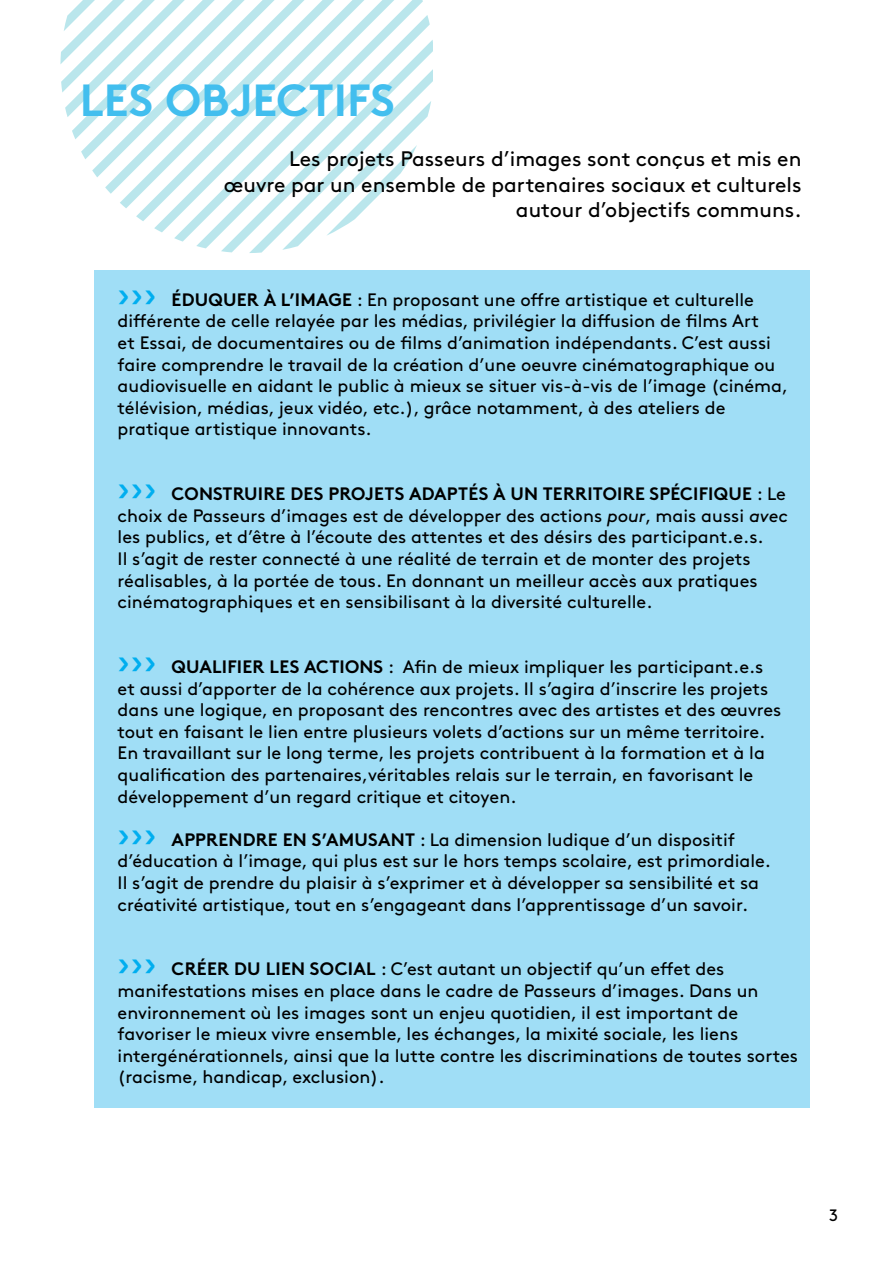
<style>
.page{position:relative;width:893px;height:1263px;background:#fff}
.page>*{position:absolute;margin:0;border:0;box-sizing:border-box;transform-origin:0 0}
.t1{font:700 45px "Brown Std";color:#42beee}
.t2{font:21px/25.2px "Brown Std";color:#000;text-align:right}
.t3{font:18px/21.6px "Brown Std";color:#000}
.t4{font:16.5px "Brown Std";color:#000}
.s1{font-size:36px;color:#00aeef}
.s2{font-weight:700}
.s3{font-style:italic}
</style>
<div class="page">
<svg style="left:60px;top:0;width:372px;height:253px"></svg>
<div style="left:94px;top:270px;width:716px;height:837px;background:#a0def6"></div>
<h1 class="t1" style="left:80px;top:73px;width:317px">LES OBJECTIFS</h1>
<p class="t2" style="left:224px;top:147px;width:579px">Les projets Passeurs d’images sont conçus et mis en œuvre par un ensemble de partenaires sociaux et culturels autour d’objectifs communs.</p>
<p class="t3" style="left:118px;top:289px;width:672px"><span class="s1">›››</span> <span class="s2">ÉDUQUER À L’IMAGE</span> : En proposant une offre artistique et culturelle différente de celle relayée par les médias, privilégier la diffusion de films Art<br>et Essai, de documentaires ou de films d’animation indépendants. C’est aussi faire comprendre le travail de la création d’une oeuvre cinématographique ou audiovisuelle en aidant le public à mieux se situer vis-à-vis de l’image (cinéma, télévision, médias, jeux vidéo, etc.), grâce notamment, à des ateliers de pratique artistique innovants.</p>
<p class="t3" style="left:118px;top:483px;width:672px"><span class="s1">›››</span> <span class="s2">CONSTRUIRE DES PROJETS ADAPTÉS À UN TERRITOIRE SPÉCIFIQUE</span> : Le choix de Passeurs d’images est de développer des actions <span class="s3">pour</span>, mais aussi <span class="s3">avec </span>les publics, et d’être à l’écoute des attentes et des désirs des participant.e.s.<br>Il s’agit de rester connecté à une réalité de terrain et de monter des projets réalisables, à la portée de tous. En donnant un meilleur accès aux pratiques cinématographiques et en sensibilisant à la diversité culturelle.</p>
<p class="t3" style="left:118px;top:656px;width:665px"><span class="s1">›››</span> <span class="s2">QUALIFIER LES ACTIONS</span> : Afin de mieux impliquer les participant.e.s et aussi d’apporter de la cohérence aux projets. Il s’agira d’inscrire les projets dans une logique, en proposant des rencontres avec des artistes et des œuvres tout en faisant le lien entre plusieurs volets d’actions sur un même territoire.<br>En travaillant sur le long terme, les projets contribuent à la formation et à la qualification des partenaires,véritables relais sur le terrain, en favorisant le développement d’un regard critique et citoyen.</p>
<p class="t3" style="left:118px;top:829px;width:655px"><span class="s1">›››</span> <span class="s2">APPRENDRE EN S’AMUSANT</span> : La dimension ludique d’un dispositif d’éducation à l’image, qui plus est sur le hors temps scolaire, est primordiale.<br>Il s’agit de prendre du plaisir à s’exprimer et à développer sa sensibilité et sa créativité artistique, tout en s’engageant dans l’apprentissage d’un savoir.</p>
<p class="t3" style="left:118px;top:958px;width:682px"><span class="s1">›››</span> <span class="s2">CRÉER DU LIEN SOCIAL</span> : C’est autant un objectif qu’un effet des manifestations mises en place dans le cadre de Passeurs d’images. Dans un environnement où les images sont un enjeu quotidien, il est important de favoriser le mieux vivre ensemble, les échanges, la mixité sociale, les liens intergénérationnels, ainsi que la lutte contre les discriminations de toutes sortes (racisme, handicap, exclusion).</p>
<p class="t4" style="left:829px;top:1206px;width:10px">3</p>
</div>
